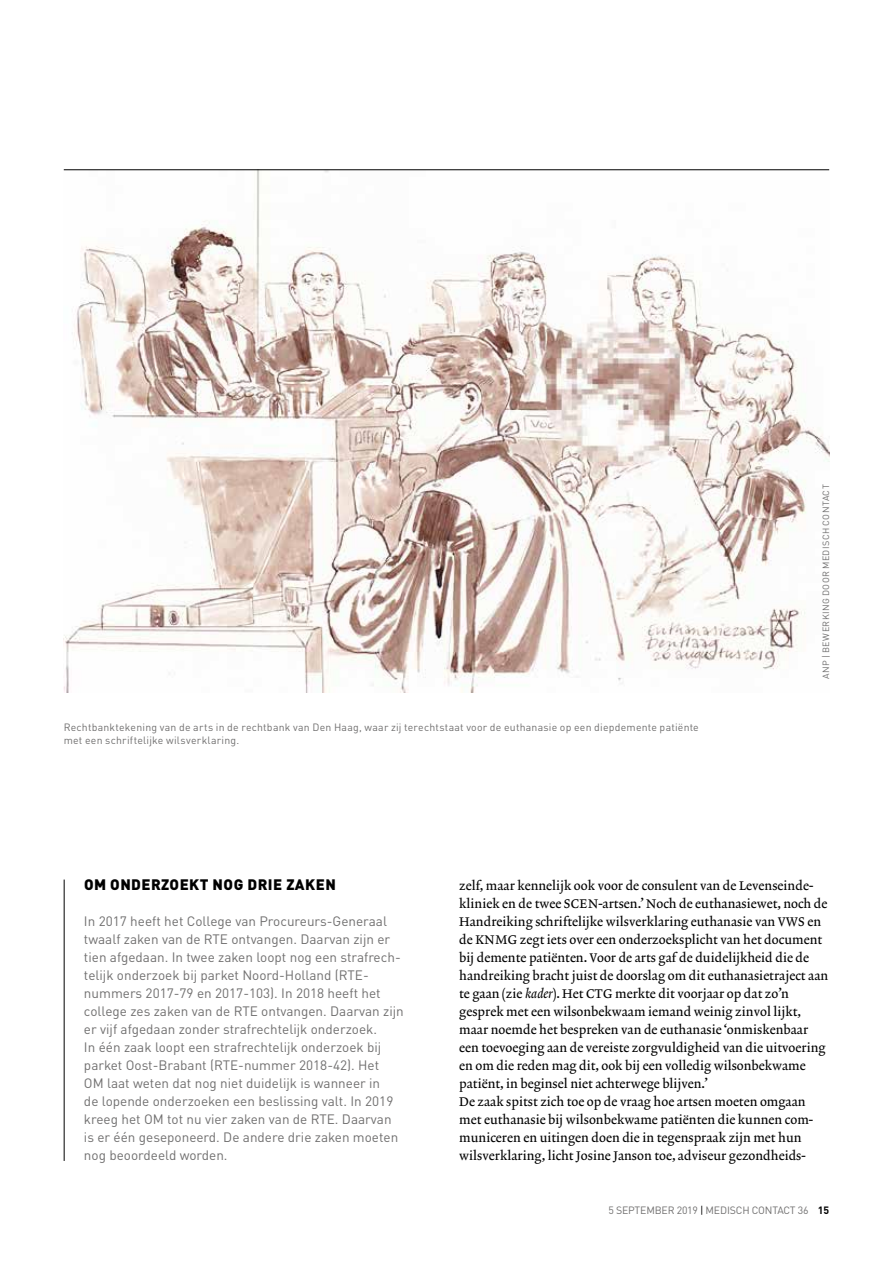
<style>
.page{position:relative;width:893px;height:1263px;background:#fff}
.page>*{position:absolute;margin:0;border:0;box-sizing:border-box;transform-origin:0 0}
.t1{font:900 15px "DINOT";letter-spacing:.03em;color:#000}
.t2{font:13.5px/18px "DINOT";color:#706f6f}
.t3{font:12.75px/18px "Lexicon No 2 Roman A";color:#000}
.t4{font:10.5px/13.5px "DINOT";letter-spacing:.02em;color:#706f6f}
.t5{font:10.5px "DINOT";letter-spacing:-.015em;color:#706f6f}
.t6{font:9px "DINOT";letter-spacing:.04em;color:#706f6f}
.s1{font-family:"Lexicon No 2 Italic A"}
.s2{color:#000}
.s3{font-weight:700;color:#000}
</style>
<div class="page">
<img style="left:64px;top:170px;width:765px;height:523px">
<hr style="left:64px;top:879px;width:1px;height:282px;background:#000">
<hr style="left:64px;top:169px;width:765px;height:1px;background:#000">
<p class="t4" style="left:64px;top:720px;width:637px">Rechtbanktekening van de arts in de rechtbank van Den Haag, waar zij terechtstaat voor de euthanasie op een diepdemente patiënte met een schriftelijke wilsverklaring.</p>
<p class="t6" style="left:820px;top:679px;width:196px;rotate:-90deg">ANP | BEWERKING DOOR MEDISCH CONTACT</p>
<p class="t1" style="left:84px;top:875px;width:253px">OM ONDERZOEKT NOG DRIE ZAKEN</p>
<p class="t2" style="left:84px;top:912px;width:321px">In 2017 heeft het College van Procureurs-Generaal twaalf zaken van de RTE ontvangen. Daarvan zijn er tien afgedaan. In twee zaken loopt nog een strafrech&shy;telijk onderzoek bij parket Noord-Holland (RTE&shy;nummers 2017-79 en 2017-103). In 2018 heeft het college zes zaken van de RTE ontvangen. Daarvan zijn er vijf afgedaan zonder strafrechtelijk onderzoek.<br>In één zaak loopt een strafrechtelijk onderzoek bij parket Oost-Brabant (RTE-nummer 2018-42). Het<br>OM laat weten dat nog niet duidelijk is wanneer in<br>de lopende onderzoeken een beslissing valt. In 2019 kreeg het OM tot nu vier zaken van de RTE. Daarvan is er één geseponeerd. De andere drie zaken moeten nog beoordeeld worden.</p>
<p class="t3" style="left:459px;top:877px;width:370px">zelf, maar kennelijk ook voor de consulent van de Levenseinde&shy;kliniek en de twee SCEN-artsen.’ Noch de euthanasiewet, noch de Handreiking schriftelijke wilsverklaring euthanasie van VWS en de KNMG zegt iets over een onderzoeksplicht van het document bij demente patiënten. Voor de arts gaf de duidelijkheid die de handreiking bracht juist de doorslag om dit euthanasietraject aan te gaan (zie <span class="s1">kader</span>). Het CTG merkte dit voorjaar op dat zo’n gesprek met een wilsonbekwaam iemand weinig zinvol lijkt, maar noemde het bespreken van de euthanasie ‘onmiskenbaar een toevoeging aan de vereiste zorgvuldigheid van die uitvoering en om die reden mag dit, ook bij een volledig wilsonbekwame patiënt, in beginsel niet achterwege blijven.’<br>De zaak spitst zich toe op de vraag hoe artsen moeten omgaan met euthanasie bij wilsonbekwame patiënten die kunnen com&shy;municeren en uitingen doen die in tegenspraak zijn met hun wilsverklaring, licht Josine Janson toe, adviseur gezondheids-</p>
<p class="t5" style="left:608px;top:1203px;width:222px">5 SEPTEMBER 2019 <span class="s2">|</span> MEDISCH CONTACT 36 <span class="s3">15</span></p>
</div>
